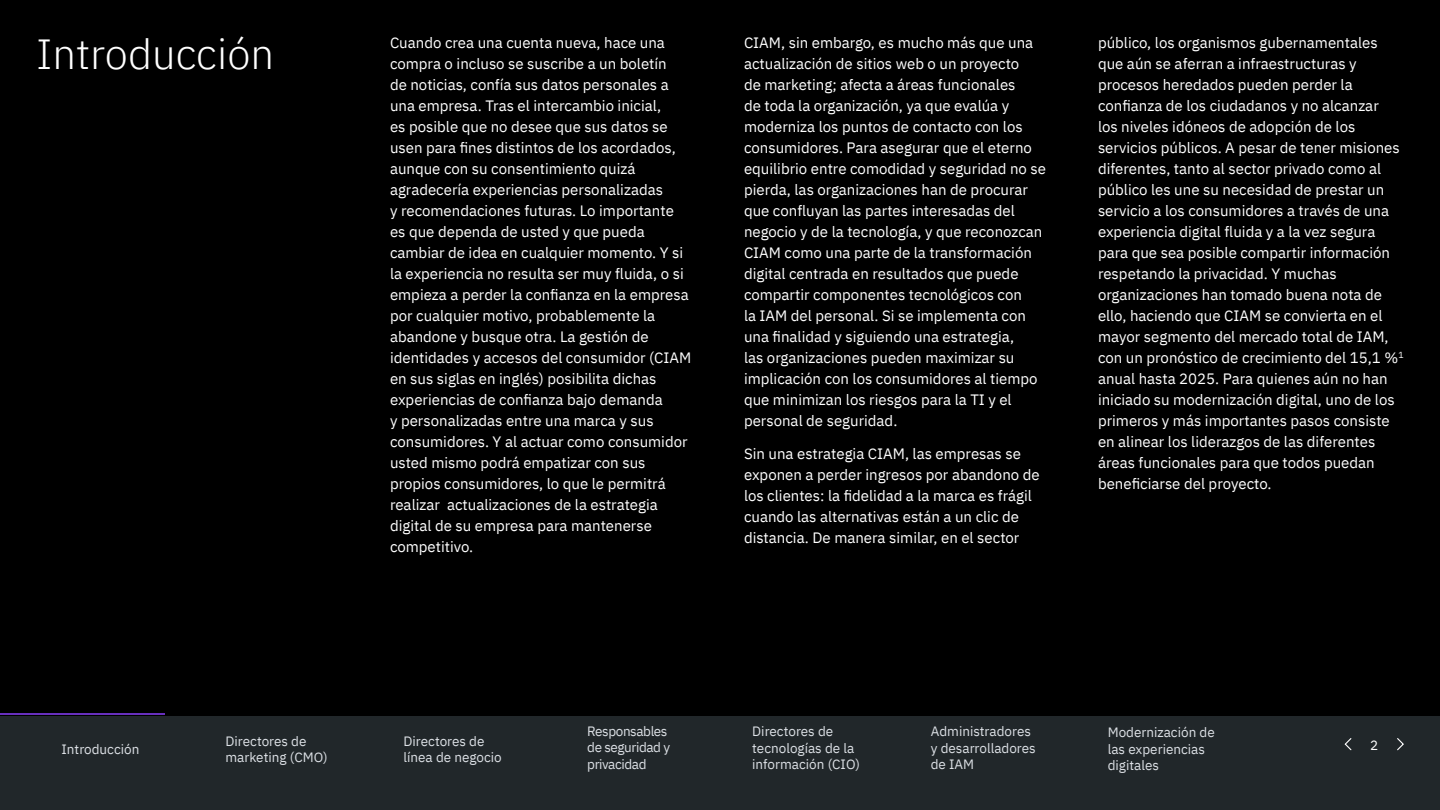
<style>
.page{position:relative;width:1440px;height:810px;background:#fff}
.page>*{position:absolute;margin:0;border:0;box-sizing:border-box;transform-origin:0 0}
.Heading_1_alternate{font:300 42px "IBM Plex Sans";color:#fff}
.Body_text{font:15px/21px "IBM Plex Sans";color:#fff}
.t1{font:13.5px/16.5px "IBM Plex Sans";color:#dde1e6}
.t2{font:13.5px/16.5px "IBM Plex Sans";letter-spacing:-.03em;color:#dde1e6}
.t3{font:13.5px "IBM Plex Sans";color:#fff}
</style>
<div class="page">
<div style="left:0;top:714px;width:1440px;height:96px;background:#21272a"></div>
<svg style="left:1344px;top:738px;width:8px;height:13px"></svg>
<svg style="left:1397px;top:738px;width:7px;height:13px"></svg>
<div style="left:0;top:0;width:1440px;height:716px;background:#000"></div>
<hr style="left:0;top:713px;width:165px;height:2px;background:#8a3ffc">
<p class="Heading_1_alternate" style="left:36px;top:22px;width:240px">Introducción</p>
<p class="Body_text" style="left:390px;top:31px;width:303px">Cuando crea una cuenta nueva, hace una compra o incluso se suscribe a un boletín<br>de noticias, confía sus datos personales a una empresa. Tras el intercambio inicial,<br>es posible que no desee que sus datos se usen para fines distintos de los acordados, aunque con su consentimiento quizá agradecería experiencias personalizadas<br>y recomendaciones futuras. Lo importante es que dependa de usted y que pueda cambiar de idea en cualquier momento. Y si la experiencia no resulta ser muy fluida, o si empieza a perder la confianza en la empresa por cualquier motivo, probablemente la abandone y busque otra. La gestión de identidades y accesos del consumidor (CIAM en sus siglas en inglés) posibilita dichas experiencias de confianza bajo demanda<br>y personalizadas entre una marca y sus consumidores. Y al actuar como consumidor usted mismo podrá empatizar con sus propios consumidores, lo que le permitrá realizar actualizaciones de la estrategia digital de su empresa para mantenerse competitivo.</p>
<p class="Body_text" style="left:744px;top:31px;width:304px">CIAM, sin embargo, es mucho más que una actualización de sitios web o un proyecto<br>de marketing; afecta a áreas funcionales<br>de toda la organización, ya que evalúa y moderniza los puntos de contacto con los consumidores. Para asegurar que el eterno equilibrio entre comodidad y seguridad no se pierda, las organizaciones han de procurar que confluyan las partes interesadas del negocio y de la tecnología, y que reconozcan CIAM como una parte de la transformación digital centrada en resultados que puede compartir componentes tecnológicos con<br>la IAM del personal. Si se implementa con una finalidad y siguiendo una estrategia,<br>las organizaciones pueden maximizar su implicación con los consumidores al tiempo que minimizan los riesgos para la TI y el personal de seguridad.</p>
<p class="Body_text" style="left:744px;top:442px;width:297px">Sin una estrategia CIAM, las empresas se exponen a perder ingresos por abandono de los clientes: la fidelidad a la marca es frágil cuando las alternativas están a un clic de distancia. De manera similar, en el sector</p>
<p class="Body_text" style="left:1098px;top:31px;width:307px">público, los organismos gubernamentales que aún se aferran a infraestructuras y procesos heredados pueden perder la confianza de los ciudadanos y no alcanzar<br>los niveles idóneos de adopción de los servicios públicos. A pesar de tener misiones diferentes, tanto al sector privado como al público les une su necesidad de prestar un servicio a los consumidores a través de una experiencia digital fluida y a la vez segura para que sea posible compartir información respetando la privacidad. Y muchas organizaciones han tomado buena nota de ello, haciendo que CIAM se convierta en el mayor segmento del mercado total de IAM, con un pronóstico de crecimiento del 15,1 %<sup>1 </sup>anual hasta 2025. Para quienes aún no han iniciado su modernización digital, uno de los primeros y más importantes pasos consiste en alinear los liderazgos de las diferentes áreas funcionales para que todos puedan beneficiarse del proyecto.</p>
<p class="t1" style="left:62px;top:740px;width:79px">Introducción</p>
<p class="t1" style="left:225px;top:731px;width:104px">Directores de marketing (CMO)</p>
<p class="t2" style="left:587px;top:722px;width:85px">Responsables de seguridad y privacidad</p>
<p class="t1" style="left:752px;top:722px;width:109px">Directores de tecnologías de la información (CIO)</p>
<p class="t1" style="left:931px;top:722px;width:107px">Administradores y desarrolladores de IAM</p>
<p class="t1" style="left:1108px;top:723px;width:109px">Modernización de las experiencias digitales</p>
<p class="t1" style="left:404px;top:731px;width:100px">Directores de línea de negocio</p>
<p class="t3" style="left:1370px;top:735px;width:10px">2</p>
</div>
